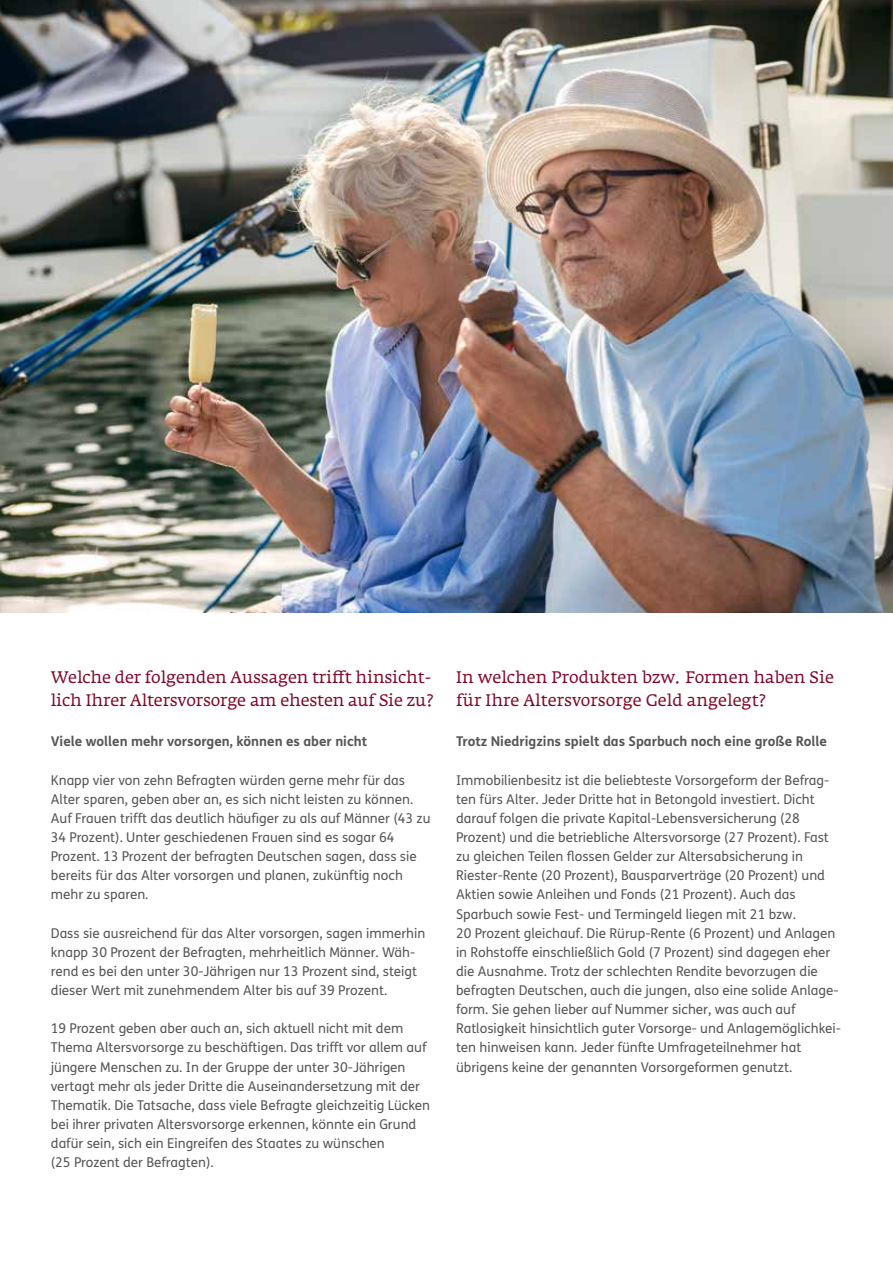
<style>
.page{position:relative;width:893px;height:1263px;background:#fff}
.page>*{position:absolute;margin:0;border:0;box-sizing:border-box;transform-origin:0 0}
.t1{font:16.5px/23px "Fedra Serif A Pro";letter-spacing:-.01em;color:#830828}
.t2{font:13.5px/19.2px "FS Me";color:#575756}
.t3{font:700 13.5px "FS Me";color:#575756}
</style>
<div class="page">
<img style="left:0;top:0;width:893px;height:612px">
<p class="t1" style="left:51px;top:665px;width:384px">Welche der folgenden Aussagen trifft hinsicht&shy;lich Ihrer Altersvorsorge am ehesten auf Sie zu?</p>
<p class="t3" style="left:51px;top:731px;width:318px">Viele wollen mehr vorsorgen, können es aber nicht</p>
<p class="t2" style="left:51px;top:770px;width:381px">Knapp vier von zehn Befragten würden gerne mehr für das Alter sparen, geben aber an, es sich nicht leisten zu können.<br>Auf Frauen trifft das deutlich häufiger zu als auf Männer (43 zu 34 Prozent). Unter geschiedenen Frauen sind es sogar 64<br>Prozent. 13 Prozent der befragten Deutschen sagen, dass sie bereits für das Alter vorsorgen und planen, zukünftig noch mehr zu sparen.</p>
<p class="t2" style="left:51px;top:923px;width:376px">Dass sie ausreichend für das Alter vorsorgen, sagen immerhin knapp 30 Prozent der Befragten, mehrheitlich Männer. Wäh&shy;rend es bei den unter 30-Jährigen nur 13 Prozent sind, steigt dieser Wert mit zunehmendem Alter bis auf 39 Prozent.</p>
<p class="t2" style="left:51px;top:1019px;width:381px">19 Prozent geben aber auch an, sich aktuell nicht mit dem Thema Altersvorsorge zu beschäftigen. Das trifft vor allem auf jüngere Menschen zu. In der Gruppe der unter 30-Jährigen vertagt mehr als jeder Dritte die Auseinandersetzung mit der Thematik. Die Tatsache, dass viele Befragte gleichzeitig Lücken bei ihrer privaten Altersvorsorge erkennen, könnte ein Grund dafür sein, sich ein Eingreifen des Staates zu wünschen<br>(25 Prozent der Befragten).</p>
<p class="t1" style="left:456px;top:665px;width:379px">In welchen Produkten bzw. Formen haben Sie für Ihre Altersvorsorge Geld angelegt?</p>
<p class="t3" style="left:456px;top:731px;width:372px">Trotz Niedrigzins spielt das Sparbuch noch eine große Rolle</p>
<p class="t2" style="left:456px;top:770px;width:386px">Immobilienbesitz ist die beliebteste Vorsorgeform der Befrag&shy;ten fürs Alter. Jeder Dritte hat in Betongold investiert. Dicht darauf folgen die private Kapital-Lebensversicherung (28<br>Prozent) und die betriebliche Altersvorsorge (27 Prozent). Fast zu gleichen Teilen flossen Gelder zur Altersabsicherung in Riester-Rente (20 Prozent), Bausparverträge (20 Prozent) und Aktien sowie Anleihen und Fonds (21 Prozent). Auch das Sparbuch sowie Fest- und Termingeld liegen mit 21 bzw.<br>20 Prozent gleichauf. Die Rürup-Rente (6 Prozent) und Anlagen in Rohstoffe einschließlich Gold (7 Prozent) sind dagegen eher die Ausnahme. Trotz der schlechten Rendite bevorzugen die befragten Deutschen, auch die jungen, also eine solide Anlage&shy;form. Sie gehen lieber auf Nummer sicher, was auch auf Ratlosigkeit hinsichtlich guter Vorsorge- und Anlagemöglichkei&shy;ten hinweisen kann. Jeder fünfte Umfrageteilnehmer hat übrigens keine der genannten Vorsorgeformen genutzt.</p>
</div>
